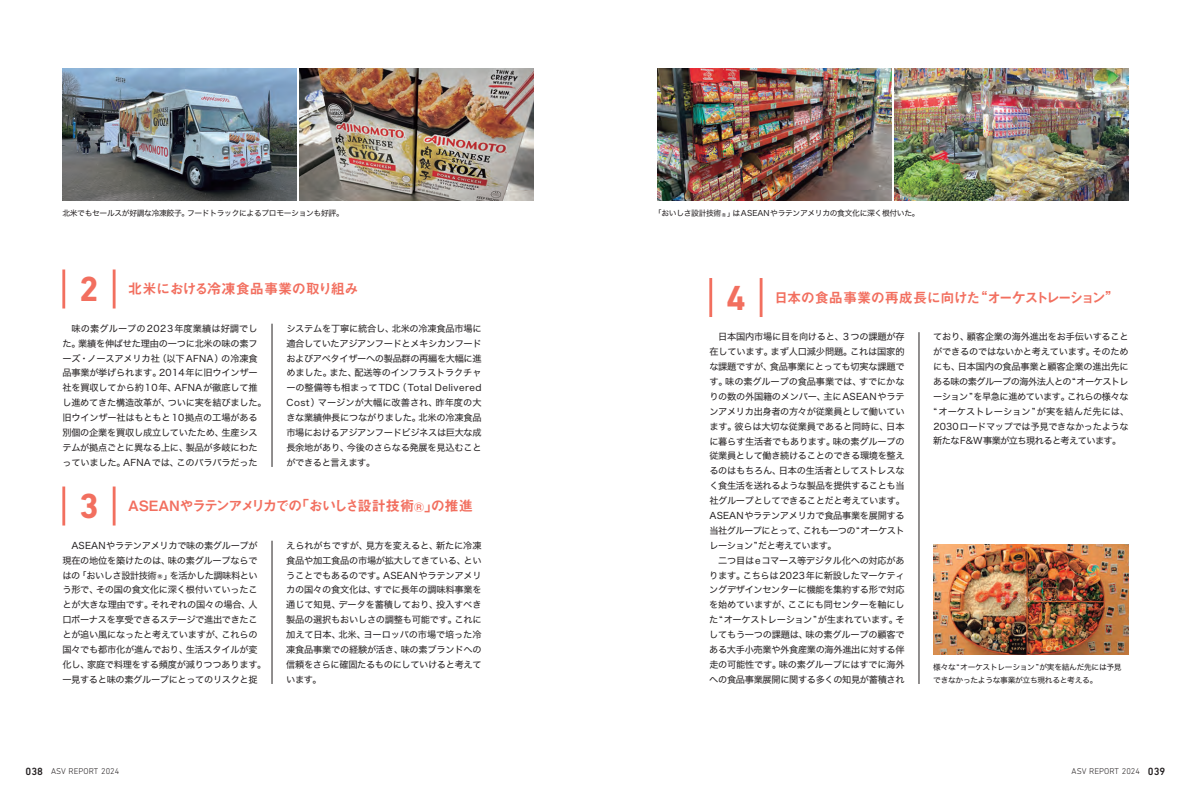
<style>
.page{position:relative;width:1191px;height:800px;background:#fff}
.page>*{position:absolute;margin:0;border:0;box-sizing:border-box;transform-origin:0 0}
.t1{font:700 35.4px "DIN Next LT Pro";color:#f26f5f}
.t2{font:14.2px "Midashi Go Pro MB31";letter-spacing:-.095em;color:#f26f5f}
.t3{font:14.2px "Midashi Go Pro MB31";letter-spacing:-.075em;color:#f26f5f}
.t4{font:14.2px "Midashi Go Pro MB31";letter-spacing:-.045em;color:#f26f5f}
.t5{font:9.2px/14.9px "Hira Kaku Std W4";letter-spacing:-.025em;color:#231f20}
.t6{font:300 8.5px "DIN Next LT Pro";color:#231f20}
.t7{font:7.8px/12.8px "Hira Kaku Std W4";letter-spacing:-.045em;color:#231f20}
.s1{font-size:9.9px}
.s2{font-weight:500;font-size:10.6px}
</style>
<div class="page">
<hr style="left:918px;top:332px;width:1px;height:351px;background:#231f20">
<hr style="left:709px;top:278px;width:3px;height:39px;background:#f26f5f">
<hr style="left:759px;top:278px;width:3px;height:39px;background:#f26f5f">
<hr style="left:272px;top:323px;width:1px;height:144px;background:#231f20">
<hr style="left:62px;top:269px;width:3px;height:39px;background:#f26f5f">
<hr style="left:113px;top:269px;width:3px;height:39px;background:#f26f5f">
<hr style="left:272px;top:540px;width:1px;height:143px;background:#231f20">
<hr style="left:62px;top:486px;width:3px;height:39px;background:#f26f5f">
<hr style="left:113px;top:486px;width:3px;height:39px;background:#f26f5f">
<img style="left:62px;top:68px;width:234px;height:133px">
<img style="left:658px;top:68px;width:234px;height:133px">
<img style="left:299px;top:68px;width:234px;height:133px">
<img style="left:894px;top:68px;width:234px;height:133px">
<img style="left:933px;top:544px;width:195px;height:110px">
<p class="t7" style="left:62px;top:207px;width:283px">北米でもセールスが好調な冷凍餃子。フードトラックによるプロモーションも好評。</p>
<p class="t7" style="left:654px;top:207px;width:267px">「おいしさ設計技術®」はASEANやラテンアメリカの食文化に深く根付いた。</p>
<h1 class="t1" style="left:79px;top:268px;width:21px">2</h1>
<h2 class="t4" style="left:128px;top:277px;width:232px">北米における冷凍食品事業の取り組み</h2>
<p class="t5" style="left:62px;top:321px;width:206px">　味の素グループの2023年度業績は好調でした。業績を伸ばせた理由の一つに北米の味の素フーズ・ノースアメリカ社（以下AFNA）の冷凍食品事業が挙げられます。2014年に旧ウインザー社を買収してから約10年、AFNAが徹底して推し進めてきた構造改革が、ついに実を結びました。旧ウインザー社はもともと10拠点の工場がある別個の企業を買収し成立していたため、生産システムが拠点ごとに異なる上に、製品が多岐にわたっていました。AFNAでは、このバラバラだった</p>
<p class="t5" style="left:286px;top:321px;width:197px;text-align:justify">システムを丁寧に統合し、北米の冷凍食品市場に適合していたアジアンフードとメキシカンフードおよびアペタイザーへの製品群の再編を大幅に進めました。また、配送等のインフラストラクチャーの整備等も相まってTDC（Total Delivered Cost）マージンが大幅に改善され、昨年度の大きな業績伸長につながりました。北米の冷凍食品市場におけるアジアンフードビジネスは巨大な成長余地があり、今後のさらなる発展を見込むことができると言えます。</p>
<h1 class="t1" style="left:79px;top:485px;width:21px">3</h1>
<h2 class="t2" style="left:128px;top:494px;width:346px">ASEANやラテンアメリカでの「おいしさ設計技術<span class="s1">Ⓡ</span>」の推進</h2>
<p class="t5" style="left:62px;top:537px;width:206px">　ASEANやラテンアメリカで味の素グループが現在の地位を築けたのは、味の素グループならではの「おいしさ設計技術®」を活かした調味料という形で、その国の食文化に深く根付いていったことが大きな理由です。それぞれの国々の場合、人口ボーナスを享受できるステージで進出できたことが追い風になったと考えていますが、これらの国々でも都市化が進んでおり、生活スタイルが変化し、家庭で料理をする頻度が減りつつあります。一見すると味の素グループにとってのリスクと捉</p>
<p class="t5" style="left:286px;top:537px;width:197px;text-align:justify">えられがちですが、見方を変えると、新たに冷凍食品や加工食品の市場が拡大してきている、ということでもあるのです。ASEANやラテンアメリカの国々の食文化は、すでに長年の調味料事業を通じて知見、データを蓄積しており、投入すべき製品の選択もおいしさの調整も可能です。これに加えて日本、北米、ヨーロッパの市場で培った冷凍食品事業での経験が活き、味の素ブランドへの信頼をさらに確固たるものにしていけると考えています。</p>
<h1 class="t1" style="left:726px;top:277px;width:21px">4</h1>
<h2 class="t3" style="left:774px;top:286px;width:346px">日本の食品事業の再成長に向けた“オーケストレーション”</h2>
<p class="t5" style="left:709px;top:329px;width:197px">　日本国内市場に目を向けると、３つの課題が存在しています。まず人口減少問題。これは国家的な課題ですが、食品事業にとっても切実な課題です。味の素グループの食品事業では、すでにかなりの数の外国籍のメンバー、主にASEANやラテンアメリカ出身者の方々が従業員として働いています。彼らは大切な従業員であると同時に、日本に暮らす生活者でもあります。味の素グループの従業員として働き続けることのできる環境を整えるのはもちろん、日本の生活者としてストレスなく食生活を送れるような製品を提供することも当社グループとしてできることだと考えています。<br>ASEANやラテンアメリカで食品事業を展開する当社グループにとって、これも一つの“オーケストレーション”だと考えています。　　　<br>　二つ目はeコマース等デジタル化への対応があります。こちらは2023年に新設したマーケティングデザインセンターに機能を集約する形で対応を始めていますが、ここにも同センターを軸にした“オーケストレーション”が生まれています。そしてもう一つの課題は、味の素グループの顧客である大手小売業や外食産業の海外進出に対する伴走の可能性です。味の素グループにはすでに海外への食品事業展開に関する多くの知見が蓄積され</p>
<p class="t5" style="left:933px;top:329px;width:198px;text-align:justify">ており、顧客企業の海外進出をお手伝いすることができるのではないかと考えています。そのためにも、日本国内の食品事業と顧客企業の進出先にある味の素グループの海外法人との“オーケストレーション”を早急に進めています。これらの様々な“オーケストレーション”が実を結んだ先には、2030ロードマップでは予見できなかったような新たなF&amp;W事業が立ち現れると考えています。</p>
<p class="t7" style="left:933px;top:660px;width:190px">様々な“オーケストレーション”が実を結んだ先には予見できなかったような事業が立ち現れると考える。</p>
<p class="t6" style="left:26px;top:766px;width:95px"><span class="s2">038</span> ASV REPORT 2024</p>
<p class="t6" style="left:1071px;top:766px;width:95px">ASV REPORT 2024 <span class="s2">039</span></p>
</div>
